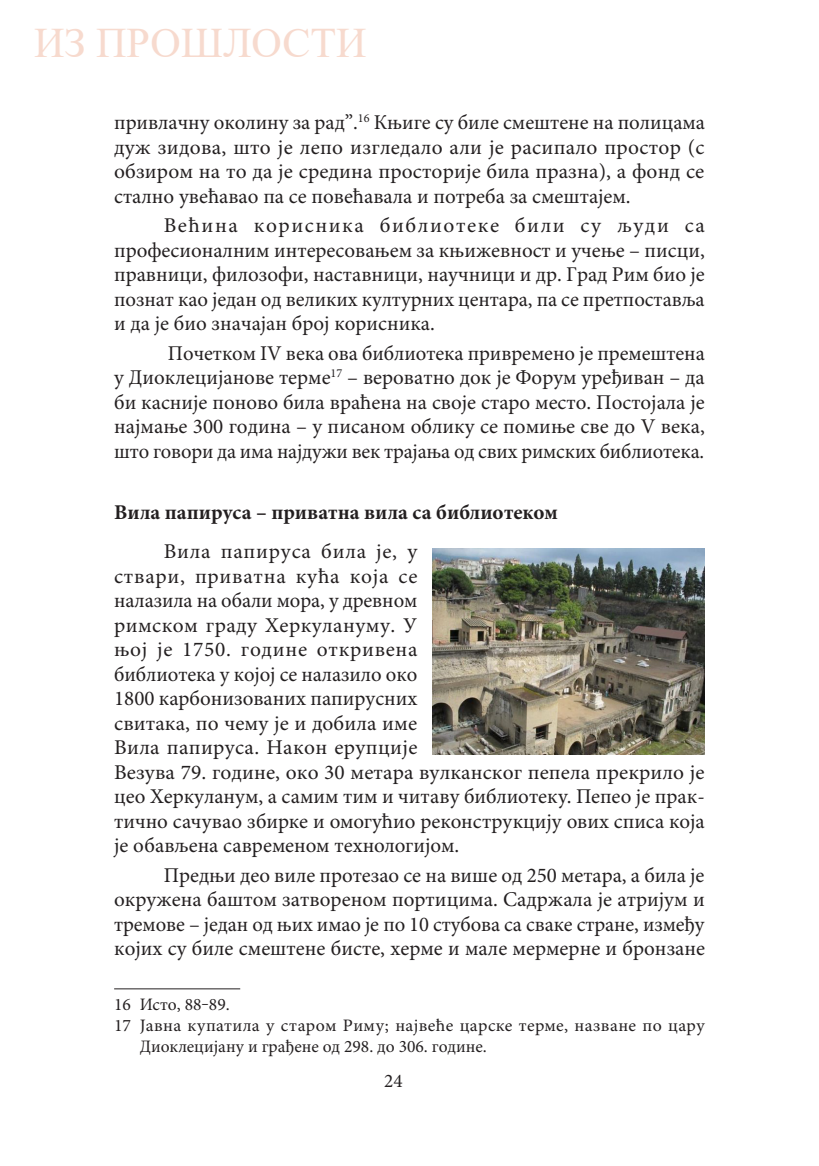
<style>
.page{position:relative;width:819px;height:1166px;background:#fff}
.page>*{position:absolute;margin:0;border:0;box-sizing:border-box;transform-origin:0 0}
.t1{font:42px "Times New Roman";color:#f7dace}
.Paragraf_tekst{font:21px/24.5px "Minion Pro";color:#231f20;text-align:justify}
.међу{font:700 21px "Minion Pro";color:#231f20}
.t2{font:19.25px "Minion Pro";color:#231f20}
.фус{font:17.5px/21px "Minion Pro";letter-spacing:.015em;color:#231f20}
</style>
<div class="page">
<hr style="left:114px;top:988px;width:126px;height:1px;background:#231f20">
<img style="left:432px;top:548px;width:272px;height:206px">
<p class="t1" style="left:34px;top:13px;width:334px">ИЗ ПРОШЛОСТИ</p>
<p class="Paragraf_tekst" style="left:114px;top:111px;width:592px">привлачну околину за рад”.<sup>16</sup> Књиге су биле смештене на полицама дуж зидова, што је лепо изгледало али је расипало простор (с обзиром на то да је средина просторије била празна), а фонд се стално увећавао па се повећавала и потреба за смештајем.</p>
<p class="Paragraf_tekst" style="left:114px;top:214px;width:592px;text-indent:50px">Већина корисника библиотеке били су људи са професионалним интересовањем за књижевност и учење – писци, правници, филозофи, наставници, научници и др. Град Рим био је познат као један од великих културних центара, па се претпоставља и да је био значајан број корисника.</p>
<p class="Paragraf_tekst" style="left:114px;top:342px;width:592px;text-indent:54px">Почетком IV века ова библиотека привремено je премештена у Диоклецијанове терме<sup>17</sup> – вероватно док је Форум уређиван – да би касније поново била враћена на своје старо место. Постојала је најмање 300 година – у писаном облику се помиње све до V века, што говори да има најдужи век трајања од свих римских библиотека.</p>
<p class="међу" style="left:114px;top:497px;width:445px">Вила папируса – приватна вила са библиотеком</p>
<p class="Paragraf_tekst" style="left:114px;top:540px;width:592px;text-align:left;text-indent:50px">Вила папируса била је, у<br>ствари, приватна кућа која се<br>налазила на обали мора, у древном<br>римском граду Херкулануму. У<br>њој је 1750. године откривена<br>библиотека у којој се налазило око<br>1800 карбонизованих папирусних<br>свитака, по чему је и добила име<br>Вила папируса. Након ерупције<br>Везува 79. године, око 30 метара вулканског пепела прекрило је цео Херкуланум, а самим тим и читаву библиотеку. Пепео је прак&shy;тично сачувао збирке и омогућио реконструкцију ових списа која је обављена савременом технологијом.</p>
<p class="Paragraf_tekst" style="left:114px;top:863px;width:592px;text-indent:50px">Предњи део виле протезао се на више од 250 метара, а била је окружена баштом затвореном портицима. Садржала је атријум и тремове – један од њих имао је по 10 стубова са сваке стране, између којих су биле смештене бисте, херме и мале мермерне и бронзане</p>
<p class="фус" style="left:114px;top:994px;width:117px">16 Исто, 88‒89.</p>
<p class="фус" style="left:140px;top:1015px;width:566px;text-indent:-26px">17 Јавна купатила у старом Риму; највеће царске терме, названe по цару<br>Диоклецијану и грађенe од 298. до 306. године.</p>
<p class="t2" style="left:384px;top:1069px;width:20px">24</p>
</div>
